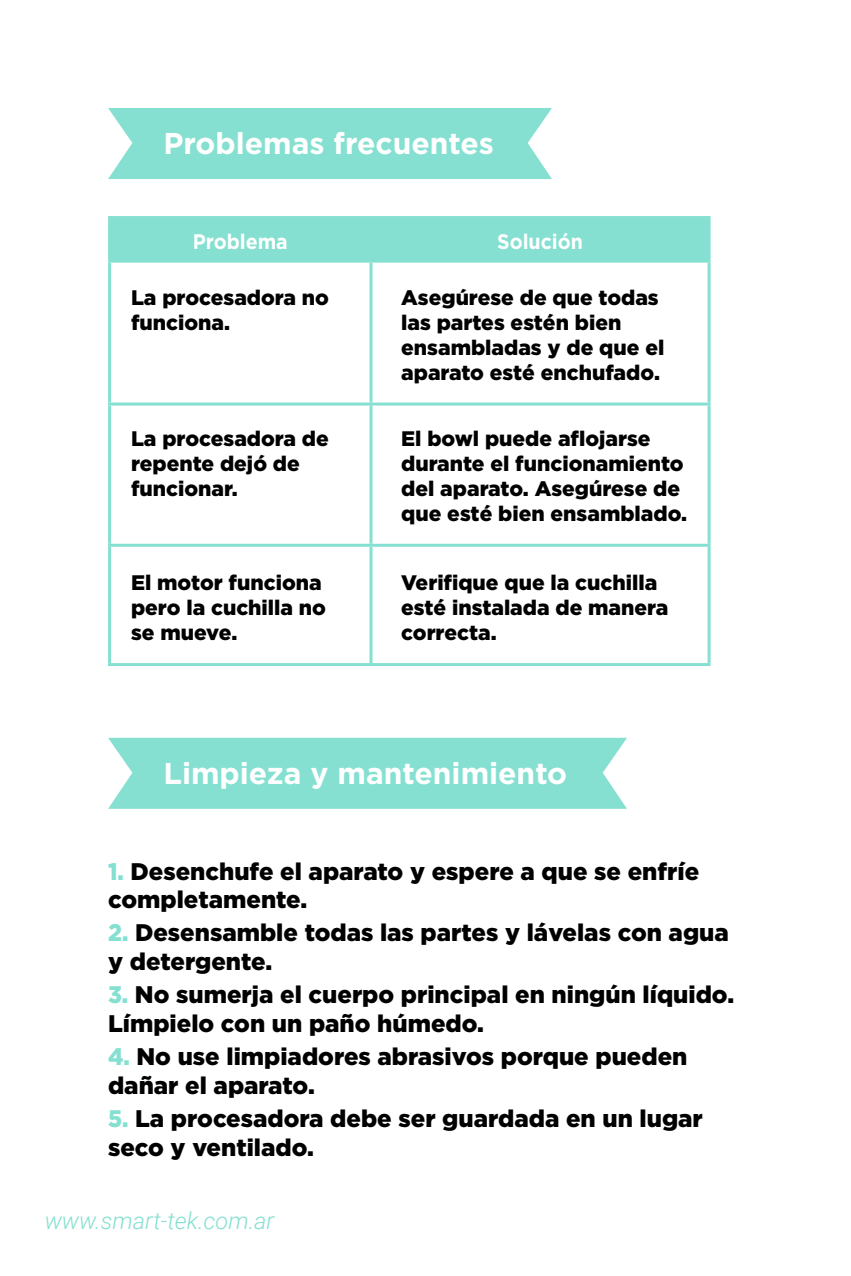
<style>
.page{position:relative;width:851px;height:1276px;background:#fff}
.page>*{position:absolute;margin:0;border:0;box-sizing:border-box;transform-origin:0 0}
.t1{font:700 30px "Gotham";color:#fff}
.t2{font:900 24px/28.8px "Gotham";color:#000}
.t3{font:italic 300 23.4px "Roboto";color:#85e0d1}
.t4{font:900 21px/25.2px "Gotham";color:#000}
.t5{font:700 21px "Gotham";color:#fff;scale:.93 1}
.s1{color:#85e0d1}
</style>
<div class="page">
<div style="left:108px;top:738px;width:519px;height:71px;background:#85e0d1"></div>
<div style="left:108px;top:108px;width:444px;height:71px;background:#85e0d1"></div>
<div style="left:111px;top:219px;width:596px;height:41px;background:#85e0d1"></div>
<hr style="left:108px;top:216px;width:263px;height:3px;background:#85e0d1">
<hr style="left:108px;top:219px;width:3px;height:41px;background:#85e0d1">
<hr style="left:371px;top:216px;width:339px;height:3px;background:#85e0d1">
<hr style="left:369px;top:219px;width:3px;height:41px;background:#85e0d1">
<hr style="left:707px;top:219px;width:3px;height:41px;background:#85e0d1">
<hr style="left:108px;top:260px;width:263px;height:3px;background:#85e0d1">
<hr style="left:108px;top:263px;width:3px;height:139px;background:#85e0d1">
<hr style="left:371px;top:260px;width:339px;height:3px;background:#85e0d1">
<hr style="left:369px;top:263px;width:3px;height:139px;background:#85e0d1">
<hr style="left:707px;top:263px;width:3px;height:139px;background:#85e0d1">
<hr style="left:108px;top:402px;width:263px;height:3px;background:#85e0d1">
<hr style="left:108px;top:405px;width:3px;height:139px;background:#85e0d1">
<hr style="left:371px;top:402px;width:339px;height:3px;background:#85e0d1">
<hr style="left:369px;top:405px;width:3px;height:139px;background:#85e0d1">
<hr style="left:707px;top:405px;width:3px;height:139px;background:#85e0d1">
<hr style="left:108px;top:544px;width:263px;height:3px;background:#85e0d1">
<hr style="left:108px;top:547px;width:3px;height:116px;background:#85e0d1">
<hr style="left:371px;top:544px;width:339px;height:3px;background:#85e0d1">
<hr style="left:369px;top:547px;width:3px;height:116px;background:#85e0d1">
<hr style="left:707px;top:547px;width:3px;height:116px;background:#85e0d1">
<hr style="left:108px;top:663px;width:263px;height:3px;background:#85e0d1">
<hr style="left:371px;top:663px;width:339px;height:3px;background:#85e0d1">
<h1 class="t1" style="left:163px;top:126px;width:332px">Problemas frecuentes</h1>
<p class="t5" style="left:193px;top:229px;width:104px">Problema</p>
<p class="t5" style="left:497px;top:229px;width:94px">Solución</p>
<p class="t4" style="left:131px;top:284px;width:199px">La procesadora no funciona.</p>
<p class="t4" style="left:401px;top:284px;width:264px">Asegúrese de que todas las partes estén bien ensambladas y de que el aparato esté enchufado.</p>
<p class="t4" style="left:131px;top:425px;width:199px">La procesadora de repente dejó de funcionar.</p>
<p class="t4" style="left:401px;top:425px;width:287px">El bowl puede aflojarse durante el funcionamiento del aparato. Asegúrese de que esté bien ensamblado.</p>
<p class="t4" style="left:131px;top:569px;width:196px">El motor funciona pero la cuchilla no se mueve.</p>
<p class="t4" style="left:401px;top:569px;width:268px">Verifique que la cuchilla esté instalada de manera correcta.</p>
<h1 class="t1" style="left:163px;top:756px;width:405px">Limpieza y mantenimiento</h1>
<p class="t2" style="left:108px;top:856px;width:592px"><span class="s1">1.</span> Desenchufe el aparato y espere a que se enfríe completamente.</p>
<p class="t2" style="left:108px;top:918px;width:622px"><span class="s1">2.</span> Desensamble todas las partes y lávelas con agua y detergente.</p>
<p class="t2" style="left:108px;top:980px;width:627px"><span class="s1">3.</span> No sumerja el cuerpo principal en ningún líquido.<br>Límpielo con un paño húmedo.</p>
<p class="t2" style="left:108px;top:1041px;width:580px"><span class="s1">4.</span> No use limpiadores abrasivos porque pueden dañar el aparato.</p>
<p class="t2" style="left:108px;top:1103px;width:596px"><span class="s1">5.</span> La procesadora debe ser guardada en un lugar seco y ventilado.</p>
<p class="t3" style="left:45px;top:1203px;width:231px">www.smart-tek.com.ar</p>
</div>
